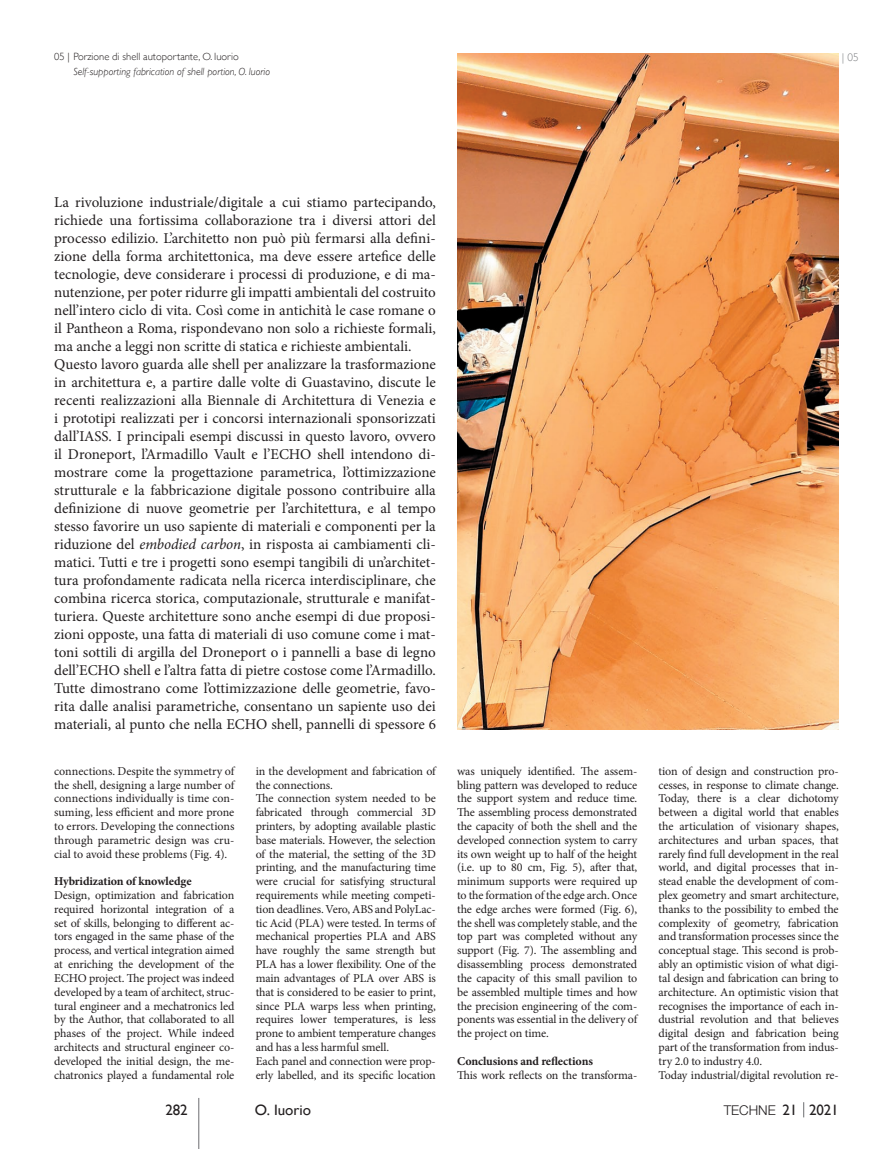
<style>
.page{position:relative;width:893px;height:1149px;background:#fff}
.page>*{position:absolute;margin:0;border:0;box-sizing:border-box;transform-origin:0 0}
.t1{font:15px/18px "Minion Pro";color:#231f20}
.t2{font:15px "Gill Sans";letter-spacing:-.005em;color:#231f20}
.t3{font:300 13.5px "Helvetica Neue LT Std";color:#231f20}
.t4{font:12px/13.8px "Minion Pro";letter-spacing:-.01em;color:#231f20;text-align:justify}
.t5{font:700 12px "Minion Pro";letter-spacing:-.01em;color:#231f20}
.t6{font:300 11.25px "Gill Sans";color:#808285}
.t7{font:italic 300 10.5px "Gill Sans";color:#231f20}
.t8{font:300 10.5px "Gill Sans";color:#231f20}
.s1{font-style:italic}
.s2{font-family:"Gill Sans";font-weight:400;font-size:15px}
</style>
<div class="page">
<svg style="left:803px;top:1102px;width:1px;height:14px"></svg>
<hr style="left:198px;top:1097px;width:1px;height:51px;background:#6c6d70">
<img style="left:457px;top:53px;width:382px;height:676px">
<p class="t8" style="left:54px;top:49px;width:186px">05 | Porzione di shell autoportante, O. Iuorio</p>
<p class="t7" style="left:73px;top:66px;width:198px">Self-supporting fabrication of shell portion, O. Iuorio</p>
<p class="t6" style="left:842px;top:48px;width:18px">| 05</p>
<p class="t1" style="left:54px;top:193px;width:383px">La rivoluzione industriale/digitale a cui stiamo partecipando, richiede una fortissima collaborazione tra i diversi attori del processo edilizio. L’architetto non può più fermarsi alla defini&shy;zione della forma architettonica, ma deve essere artefice delle tecnologie, deve considerare i processi di produzione, e di ma&shy;nutenzione, per poter ridurre gli impatti ambientali del costruito nell’intero ciclo di vita. Così come in antichità le case romane o il Pantheon a Roma, rispondevano non solo a richieste formali, ma anche a leggi non scritte di statica e richieste ambientali.<br>Questo lavoro guarda alle shell per analizzare la trasformazione in architettura e, a partire dalle volte di Guastavino, discute le recenti realizzazioni alla Biennale di Architettura di Venezia e i prototipi realizzati per i concorsi internazionali sponsorizzati dall’IASS. I principali esempi discussi in questo lavoro, ovvero il Droneport, l’Armadillo Vault e l’ECHO shell intendono di&shy;mostrare come la progettazione parametrica, l’ottimizzazione strutturale e la fabbricazione digitale possono contribuire alla definizione di nuove geometrie per l’architettura, e al tempo stesso favorire un uso sapiente di materiali e componenti per la riduzione del <span class="s1">embodied carbon</span>, in risposta ai cambiamenti cli&shy;matici. Tutti e tre i progetti sono esempi tangibili di un’architet&shy;tura profondamente radicata nella ricerca interdisciplinare, che combina ricerca storica, computazionale, strutturale e manifat&shy;turiera. Queste architetture sono anche esempi di due proposi&shy;zioni opposte, una fatta di materiali di uso comune come i mat&shy;toni sottili di argilla del Droneport o i pannelli a base di legno dell’ECHO shell e l’altra fatta di pietre costose come l’Armadillo.<br>Tutte dimostrano come l’ottimizzazione delle geometrie, favo&shy;rita dalle analisi parametriche, consentano un sapiente uso dei materiali, al punto che nella ECHO shell, pannelli di spessore 6</p>
<p class="t4" style="left:54px;top:763px;width:182px">connections. Despite the symmetry of the shell, designing a large number of connections individually is time con&shy;suming, less efficient and more prone to errors. Developing the connections through parametric design was cru&shy;cial to avoid these problems (Fig. 4).</p>
<p class="t5" style="left:54px;top:872px;width:139px">Hybridization of knowledge</p>
<p class="t4" style="left:54px;top:888px;width:182px">Design, optimization and fabrication required horizontal integration of a set of skills, belonging to different ac&shy;tors engaged in the same phase of the process, and vertical integration aimed at enriching the development of the ECHO project. The project was indeed developed by a team of architect, struc&shy;tural engineer and a mechatronics led by the Author, that collaborated to all phases of the project. While indeed architects and structural engineer co&shy;developed the initial design, the me&shy;chatronics played a fundamental role</p>
<p class="t4" style="left:256px;top:763px;width:182px;text-align:left">in the development and fabrication of the connections.<br>The connection system needed to be fabricated through commercial 3D printers, by adopting available plastic base materials. However, the selection of the material, the setting of the 3D printing, and the manufacturing time were crucial for satisfying structural requirements while meeting competi&shy;tion deadlines. Vero, ABS and PolyLac&shy;tic Acid (PLA) were tested. In terms of mechanical properties PLA and ABS have roughly the same strength but PLA has a lower flexibility. One of the main advantages of PLA over ABS is that is considered to be easier to print, since PLA warps less when printing, requires lower temperatures, is less prone to ambient temperature changes and has a less harmful smell.<br>Each panel and connection were prop&shy;erly labelled, and its specific location</p>
<p class="t4" style="left:457px;top:763px;width:182px">was uniquely identified. The assem&shy;bling pattern was developed to reduce the support system and reduce time.<br>The assembling process demonstrated the capacity of both the shell and the developed connection system to carry its own weight up to half of the height (i.e. up to 80 cm, Fig. 5), after that, minimum supports were required up to the formation of the edge arch. Once the edge arches were formed (Fig. 6), the shell was completely stable, and the top part was completed without any support (Fig. 7). The assembling and disassembling process demonstrated the capacity of this small pavilion to be assembled multiple times and how the precision engineering of the com&shy;ponents was essential in the delivery of the project on time.</p>
<p class="t5" style="left:457px;top:1052px;width:137px">Conclusions and reflections</p>
<p class="t4" style="left:457px;top:1067px;width:182px">This work reflects on the transforma-</p>
<p class="t4" style="left:659px;top:763px;width:182px;text-align:left">tion of design and construction pro&shy;cesses, in response to climate change.<br>Today, there is a clear dichotomy between a digital world that enables the articulation of visionary shapes, architectures and urban spaces, that rarely find full development in the real world, and digital processes that in&shy;stead enable the development of com&shy;plex geometry and smart architecture, thanks to the possibility to embed the complexity of geometry, fabrication and transformation processes since the conceptual stage. This second is prob&shy;ably an optimistic vision of what digi&shy;tal design and fabrication can bring to architecture. An optimistic vision that recognises the importance of each in&shy;dustrial revolution and that believes digital design and fabrication being part of the transformation from indus&shy;try 2.0 to industry 4.0.<br>Today industrial/digital revolution re-</p>
<p class="t2" style="left:166px;top:1100px;width:24px">282</p>
<p class="t2" style="left:255px;top:1100px;width:58px">O. Iuorio</p>
<p class="t3" style="left:724px;top:1101px;width:117px">TECHNE <span class="s2">21 2021</span></p>
</div>
